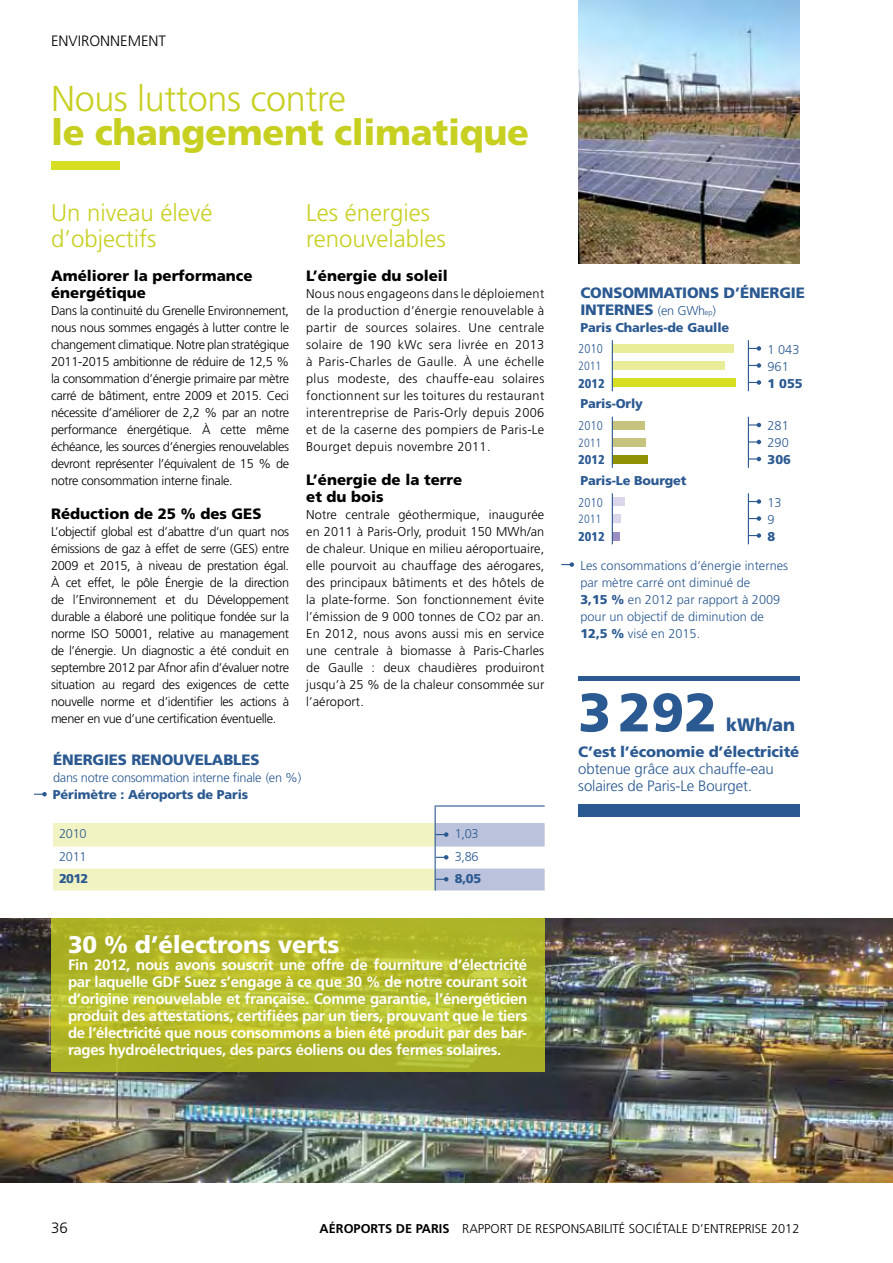
<style>
.page{position:relative;width:893px;height:1263px;background:#fff}
.page>*{position:absolute;margin:0;border:0;box-sizing:border-box;transform-origin:0 0}
.t1{font:900 54px "Frutiger";color:#2b5991}
.t2{font:900 36px "Frutiger";letter-spacing:-.01em;color:#c7d021}
.t3{font:300 36px "Frutiger";letter-spacing:-.01em;color:#c7d021}
.t4{font:300 24px/25.5px "Frutiger";color:#c7d021}
.t5{font:900 24px "Frutiger";letter-spacing:-.01em;color:#fff}
.t6{font:900 18px "Frutiger";color:#2b5991}
.t7{font:700 15px/17px "Frutiger";letter-spacing:-.02em;color:#fff;text-align:justify}
.t8{font:900 15px/17px "Frutiger";color:#000}
.t9{font:900 15px "Frutiger";letter-spacing:-.01em;color:#2b5991}
.t10{font:300 15px/17px "Frutiger";letter-spacing:-.01em;color:#2b5991}
.t11{font:300 15px "Frutiger";color:#000}
.t12{font:300 12.75px/17px "Frutiger";letter-spacing:-.025em;color:#000;text-align:justify}
.t13{font:300 12.75px/17px "Frutiger";color:#2b5991}
.t14{font:900 12.75px/17px "Frutiger";letter-spacing:-.01em;color:#2b5991}
.t15{font:300 12.75px "Frutiger";color:#000}
.t16{font:300 12.75px "Frutiger";letter-spacing:-.02em;color:#2b5991}
.t17{font:300 condensed 12.75px "Frutiger";color:#2b5991}
.t18{font:900 condensed 12.75px "Frutiger";color:#2b5991}
.t19{font:300 condensed 12px "Frutiger";color:#2b5991}
.s1{font-size:10.5px}
.s2{font-weight:300}
.s3{font-weight:300;font-size:7.5px}
.s4{font-weight:900}
.s5{font-weight:700}
</style>
<div class="page">
<img style="left:0;top:918px;width:893px;height:264px">
<svg style="left:51px;top:918px;width:493px;height:153px;background:#b3b92a"></svg>
<img style="left:578px;top:0;width:221px;height:264px">
<div style="left:51px;top:162px;width:68px;height:8px;background:#d7df23"></div>
<svg style="left:34px;top:792px;width:13px;height:4px"></svg>
<hr style="left:435px;top:805px;width:110px;height:1px;background:#2b5991">
<svg style="left:53px;top:806px;width:492px;height:84px"></svg>
<svg style="left:561px;top:562px;width:13px;height:5px"></svg>
<hr style="left:578px;top:676px;width:221px;height:4px;background:#2b5991">
<div style="left:578px;top:804px;width:221px;height:12px;background:#2b5991"></div>
<div style="left:612px;top:361px;width:113px;height:9px;background:#e9ed9a"></div>
<div style="left:612px;top:438px;width:34px;height:8px;background:#c5c37e"></div>
<div style="left:612px;top:514px;width:9px;height:9px;background:#dbd6eb"></div>
<div style="left:612px;top:379px;width:124px;height:8px;background:#d7df23"></div>
<div style="left:612px;top:455px;width:36px;height:9px;background:#919106"></div>
<div style="left:612px;top:532px;width:8px;height:8px;background:#9c8dc3"></div>
<div style="left:612px;top:344px;width:122px;height:9px;background:#e9ed9a"></div>
<div style="left:612px;top:421px;width:33px;height:8px;background:#c5c37e"></div>
<div style="left:612px;top:497px;width:13px;height:9px;background:#dbd6eb"></div>
<svg style="left:749px;top:346px;width:12px;height:5px"></svg>
<svg style="left:749px;top:423px;width:12px;height:4px"></svg>
<svg style="left:749px;top:499px;width:12px;height:5px"></svg>
<svg style="left:749px;top:363px;width:12px;height:5px"></svg>
<svg style="left:749px;top:440px;width:12px;height:4px"></svg>
<svg style="left:749px;top:516px;width:12px;height:5px"></svg>
<svg style="left:749px;top:380px;width:12px;height:5px"></svg>
<svg style="left:749px;top:457px;width:12px;height:4px"></svg>
<svg style="left:749px;top:533px;width:12px;height:5px"></svg>
<hr style="left:748px;top:340px;width:1px;height:51px;background:#2b5991">
<hr style="left:748px;top:417px;width:1px;height:51px;background:#2b5991">
<hr style="left:748px;top:493px;width:1px;height:51px;background:#2b5991">
<hr style="left:612px;top:340px;width:1px;height:51px;background:#2b5991">
<hr style="left:612px;top:417px;width:1px;height:51px;background:#2b5991">
<hr style="left:612px;top:493px;width:1px;height:51px;background:#2b5991">
<p class="t11" style="left:51px;top:32px;width:117px">environnement</p>
<h2 class="t3" style="left:51px;top:78px;width:296px">Nous luttons contre</h2>
<h2 class="t2" style="left:51px;top:110px;width:479px">le changement climatique</h2>
<h3 class="t4" style="left:51px;top:200px;width:163px">Un niveau élevé d’objectifs</h3>
<p class="t8" style="left:51px;top:267px;width:203px">Améliorer la performance énergétique</p>
<p class="t12" style="left:51px;top:302px;width:240px">Dans la continuité du Grenelle Environnement, nous nous sommes engagés à lutter contre le changement climatique. Notre plan stratégique 2011-2015 ambitionne de réduire de 12,5 % la consommation d’énergie primaire par mètre carré de bâtiment, entre 2009 et 2015. Ceci nécessite d’améliorer de 2,2 % par an notre performance énergétique. À cette même échéance, les sources d’énergies renouvelables devront représenter l’équivalent de 15 % de notre consommation interne finale.</p>
<p class="t8" style="left:51px;top:505px;width:211px">Réduction de 25 % des GES</p>
<p class="t12" style="left:51px;top:523px;width:240px">L’objectif global est d’abattre d’un quart nos émissions de gaz à effet de serre (GES) entre 2009 et 2015, à niveau de prestation égal.<br>À cet effet, le pôle Énergie de la direction de l’Environnement et du Développement durable a élaboré une politique fondée sur la norme ISO</p>
<p class="t12" style="left:51px;top:625px;width:240px;text-indent:64px">50001, relative au management de l’énergie. Un diagnostic a été conduit en septembre 2012 par Afnor afin d’évaluer notre situation au regard des exigences de cette nouvelle norme et d’identifier les actions à mener en vue d’une certification éventuelle.</p>
<h3 class="t4" style="left:306px;top:200px;width:141px">Les énergies renouvelables</h3>
<p class="t8" style="left:306px;top:267px;width:143px">L’énergie du soleil</p>
<p class="t12" style="left:306px;top:285px;width:240px">Nous nous engageons dans le déploiement de la production d’énergie renouvelable à partir de sources solaires. Une centrale solaire de 190 kWc sera livrée en 2013 à Paris-C harles de Gaulle. À une échelle plus modeste, des chauffe-eau solaires fonctionnent sur les toitures du restaurant interentreprise de Paris-Orly depuis 2006 et de la caserne des pompiers de Paris-Le Bourget depuis novembre 2011.</p>
<p class="t8" style="left:306px;top:471px;width:158px">L’énergie de la terre et du bois</p>
<p class="t12" style="left:306px;top:506px;width:240px">Notre centrale géothermique, inaugurée en 2011 à Paris-Orly, produit 150 MWh/an de chaleur. Unique en milieu aéroportuaire, elle pourvoit au chauffage des aérogares, des principaux bâtiments et des hôtels de la plate-forme. Son fonctionnement évite l’émission de 9 000 tonnes de CO<span class="s1">2</span> par an.<br>En 2012, nous avons aussi mis en service une centrale à biomasse à Paris-C harles de Gaulle : deux chaudières produiront jusqu’à 25 % de la chaleur consommée sur l’aéroport.</p>
<p class="t9" style="left:53px;top:751px;width:11px">éner</p>
<p class="t9" style="left:93px;top:751px;width:51px">gies renou</p>
<p class="t9" style="left:184px;top:751px;width:77px">velables</p>
<p class="t16" style="left:53px;top:771px;width:250px">dans notre consommation interne finale (en %)</p>
<p class="t14" style="left:53px;top:786px;width:197px">Périmètre : Aéroports de Paris</p>
<p class="t13" style="left:59px;top:825px;width:29px">2010</p>
<p class="t13" style="left:455px;top:825px;width:25px">1,03</p>
<p class="t13" style="left:59px;top:848px;width:29px">2011</p>
<p class="t13" style="left:455px;top:848px;width:25px">3,86</p>
<p class="t14" style="left:59px;top:870px;width:31px">2012</p>
<p class="t14" style="left:455px;top:870px;width:28px">8,05</p>
<h3 class="t5" style="left:68px;top:930px;width:273px">30 % d’électrons verts</h3>
<p class="t7" style="left:68px;top:956px;width:461px">Fin 2012, nous avons souscrit une offre de fourniture d’électricité par laquelle GDF Suez s’engage à ce que 30 % de notre courant soit d’origine renouvelable et française. Comme garantie, l’énergéticien produit des attestations, certifiées par un tiers, prouvant que le tiers de l’électricité que nous consommons a bien été produit par des bar&shy;rages hydroélectriques, des parcs éoliens ou des fermes solaires.</p>
<p class="t9" style="left:580px;top:283px;width:12px">con</p>
<p class="t9" style="left:613px;top:283px;width:138px">sommations d’éner</p>
<p class="t9" style="left:779px;top:283px;width:25px">gie</p>
<p class="t9" style="left:580px;top:300px;width:35px">interneS</p>
<p class="t14" style="left:580px;top:302px;width:150px;text-indent:77px"><span class="s2">(en GWh</span><span class="s3">ep</span><span class="s2">)<br></span>Paris Charles-de Gaulle</p>
<p class="t17" style="left:578px;top:342px;width:26px">2010</p>
<p class="t13" style="left:767px;top:341px;width:33px">1 043</p>
<p class="t19" style="left:578px;top:359px;width:25px">2011</p>
<p class="t13" style="left:767px;top:358px;width:23px">961</p>
<p class="t18" style="left:578px;top:375px;width:28px">2012</p>
<p class="t14" style="left:767px;top:375px;width:37px">1 055</p>
<p class="t14" style="left:580px;top:395px;width:64px">Paris-Orly</p>
<p class="t17" style="left:578px;top:418px;width:26px">2010</p>
<p class="t13" style="left:767px;top:417px;width:23px">281</p>
<p class="t19" style="left:578px;top:436px;width:25px">2011</p>
<p class="t13" style="left:767px;top:434px;width:23px">290</p>
<p class="t18" style="left:578px;top:452px;width:28px">2012</p>
<p class="t14" style="left:767px;top:451px;width:25px">306</p>
<p class="t14" style="left:580px;top:472px;width:108px">Paris-Le Bourget</p>
<p class="t17" style="left:578px;top:495px;width:26px">2010</p>
<p class="t13" style="left:767px;top:494px;width:16px">13</p>
<p class="t19" style="left:578px;top:512px;width:25px">2011</p>
<p class="t13" style="left:767px;top:511px;width:9px">9</p>
<p class="t18" style="left:578px;top:528px;width:28px">2012</p>
<p class="t14" style="left:767px;top:528px;width:9px">8</p>
<p class="t13" style="left:580px;top:557px;width:209px">Les consommations d’énergie internes par mètre carré ont diminué de<br><span class="s4">3,15 %</span> en 2012 par rapport à 2009 pour un objectif de diminution de<br><span class="s4">12,5 %</span> visé en 2015.</p>
<h1 class="t1" style="left:578px;top:680px;width:140px">3292</h1>
<h3 class="t6" style="left:726px;top:714px;width:71px">kWh/an</h3>
<p class="t9" style="left:578px;top:743px;width:223px">C’est l’économie d’électricité</p>
<p class="t10" style="left:578px;top:760px;width:197px">obtenue grâce aux chauffe-eau solaires de Paris-Le Bourget.</p>
<p class="t11" style="left:51px;top:1219px;width:18px">36</p>
<p class="t15" style="left:320px;top:1221px;width:481px"><span class="s5">Aéroports de Paris</span> Rapport de responsabilité sociétale d’entreprise 2012</p>
</div>
